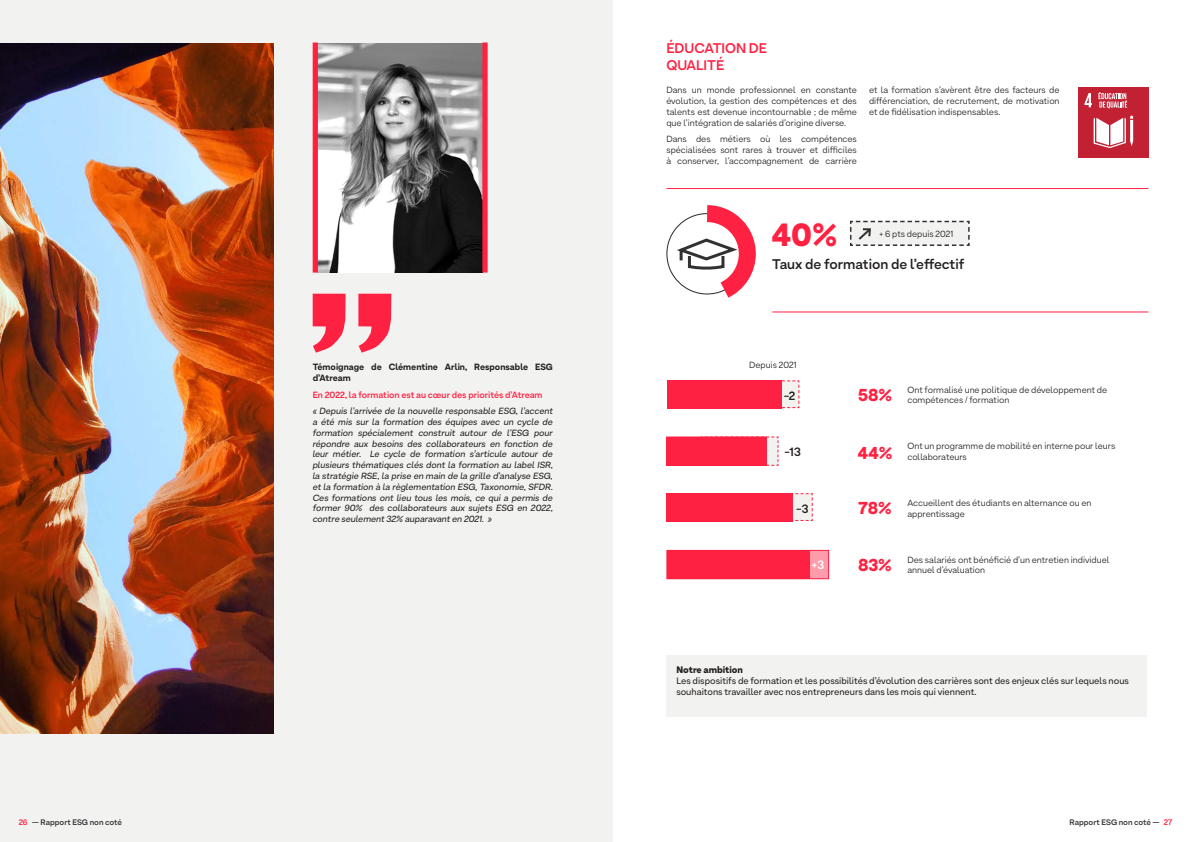
<style>
.page{position:relative;width:1191px;height:842px;background:#fff}
.page>*{position:absolute;margin:0;border:0;box-sizing:border-box;transform-origin:0 0}
.t1{font:900 31.6px "Armin Grotesk";color:#ff2142}
.t2{font:900 17px "Armin Grotesk";color:#ff2142}
.t3{font:600 14px "Armin Grotesk";color:#231f20}
.t4{font:600 14px/16.8px "Armin Grotesk";color:#ff2142}
.t5{font:600 12px "Armin Grotesk";color:#231f20}
.t6{font:600 12px "Armin Grotesk";color:#fff}
.t7{font:9.3px/11.2px "Armin Grotesk";color:#231f20}
.t8{font:900 9.3px "Armin Grotesk";color:#231f20}
.t9{font:9px/10.8px "Armin Grotesk";color:#231f20}
.t10{font:italic 9px/10.8px "Armin Grotesk";color:#231f20;text-align:justify}
.t11{font:800 9px/10.8px "Armin Grotesk";color:#231f20}
.t12{font:600 9px "Armin Grotesk";color:#ff2142}
.t13{font:600 8px "Armin Grotesk";color:#333033}
.s1{color:#ff2142}
</style>
<div class="page">
<div style="left:0;top:0;width:612px;height:842px;background:#f2f2f0"></div>
<img style="left:318px;top:43px;width:164px;height:230px">
<div style="left:313px;top:43px;width:5px;height:230px;background:#ff2140"></div>
<div style="left:482px;top:43px;width:5px;height:230px;background:#ff2140"></div>
<svg style="left:313px;top:293px;width:32px;height:60px"></svg>
<svg style="left:358px;top:293px;width:33px;height:60px"></svg>
<img style="left:0;top:44px;width:273px;height:689px">
<hr style="left:666px;top:188px;width:482px;height:1px;background:#ff2142">
<hr style="left:772px;top:312px;width:376px;height:1px;background:#ff2142">
<svg style="left:667px;top:380px;width:133px;height:29px;background:#fd3b58"></svg>
<svg style="left:666px;top:436px;width:113px;height:30px;background:#fd3855"></svg>
<svg style="left:666px;top:493px;width:147px;height:28px;background:#fd3b58"></svg>
<svg style="left:666px;top:549px;width:163px;height:31px;background:#ff3956"></svg>
<div style="left:1077px;top:87px;width:71px;height:71px;background:#c22033"></div>
<svg style="left:1093px;top:116px;width:40px;height:32px"></svg>
<svg style="left:1084px;top:93px;width:8px;height:14px"></svg>
<svg style="left:1098px;top:92px;width:29px;height:16px"></svg>
<svg style="left:850px;top:220px;width:120px;height:26px"></svg>
<svg style="left:677px;top:205px;width:79px;height:93px"></svg>
<div style="left:666px;top:656px;width:481px;height:61px;background:#f2f2f0"></div>
<h3 class="t4" style="left:666px;top:41px;width:102px">ÉDUCATION DE<br>QUALITÉ</h3>
<p class="t9" style="left:666px;top:85px;width:192px;text-align:justify">Dans un monde professionnel en constante évolution, la gestion des compétences et des talents est devenue incontournable ; de même que l’intégration de salariés d’origine diverse.</p>
<p class="t9" style="left:666px;top:134px;width:192px;text-align:justify">Dans des métiers où les compétences spécialisées sont rares à trouver et difficiles à conserver, l’accompagnement de carrière</p>
<p class="t9" style="left:869px;top:85px;width:192px;text-align:justify">et la formation s’avèrent être des facteurs de différenciation, de recrutement, de motivation et de fidélisation indispensables.</p>
<h1 class="t1" style="left:771px;top:215px;width:67px">40%</h1>
<p class="t9" style="left:879px;top:229px;width:76px">+ 6 pts depuis 2021</p>
<p class="t11" style="left:313px;top:363px;width:242px">Témoignage de Clémentine Arlin, Responsable ESG d’Atream</p>
<p class="t12" style="left:313px;top:389px;width:231px">En 2022, la formation est au cœur des priorités d’Atream</p>
<p class="t10" style="left:313px;top:406px;width:242px">« Depuis l’arrivée de la nouvelle responsable ESG, l’accent a été mis sur la formation des équipes avec un cycle de formation spécialement construit autour de l’ESG pour répondre aux besoins des collaborateurs en fonction de leur métier. Le cycle de formation s’articule autour de plusieurs thématiques clés dont la formation au label ISR, la stratégie RSE, la prise en main de la grille d’analyse ESG, et la formation à la règlementation ESG, Taxonomie, SFDR.<br>Ces formations ont lieu tous les mois, ce qui a permis de former 90% des collaborateurs aux sujets ESG en 2022, contre seulement 32% auparavant en 2021. »</p>
<h3 class="t3" style="left:772px;top:256px;width:194px">Taux de formation de l’effectif</h3>
<p class="t9" style="left:749px;top:360px;width:49px">Depuis 2021</p>
<h3 class="t5" style="left:783px;top:388px;width:13px">-2</h3>
<h3 class="t5" style="left:784px;top:444px;width:18px">-13</h3>
<h3 class="t5" style="left:796px;top:501px;width:14px">-3</h3>
<h3 class="t6" style="left:811px;top:558px;width:14px">+3</h3>
<h2 class="t2" style="left:858px;top:384px;width:35px">58%</h2>
<p class="t9" style="left:907px;top:385px;width:201px">Ont formalisé une politique de développement de compétences / formation</p>
<p class="t9" style="left:907px;top:441px;width:209px">Ont un programme de mobilité en interne pour leurs collaborateurs</p>
<p class="t9" style="left:907px;top:498px;width:186px">Accueillent des étudiants en alternance ou en apprentissage</p>
<p class="t9" style="left:858px;top:555px;width:253px;text-indent:49px">Des salariés ont bénéficié d’un entretien individuel<br><sup>83%</sup> annuel d’évaluation</p>
<h2 class="t2" style="left:857px;top:442px;width:36px">44%</h2>
<h2 class="t2" style="left:858px;top:497px;width:35px">78%</h2>
<p class="t8" style="left:676px;top:664px;width:68px">Notre ambition</p>
<p class="t7" style="left:676px;top:676px;width:454px">Les dispositifs de formation et les possibilités d’évolution des carrières sont des enjeux clés sur lequels nous souhaitons travailler avec nos entrepreneurs dans les mois qui viennent.</p>
<p class="t13" style="left:19px;top:817px;width:105px"><span class="s1">26</span> — Rapport ESG non coté</p>
<p class="t13" style="left:1069px;top:817px;width:104px">Rapport ESG non coté — <span class="s1">27</span></p>
</div>
